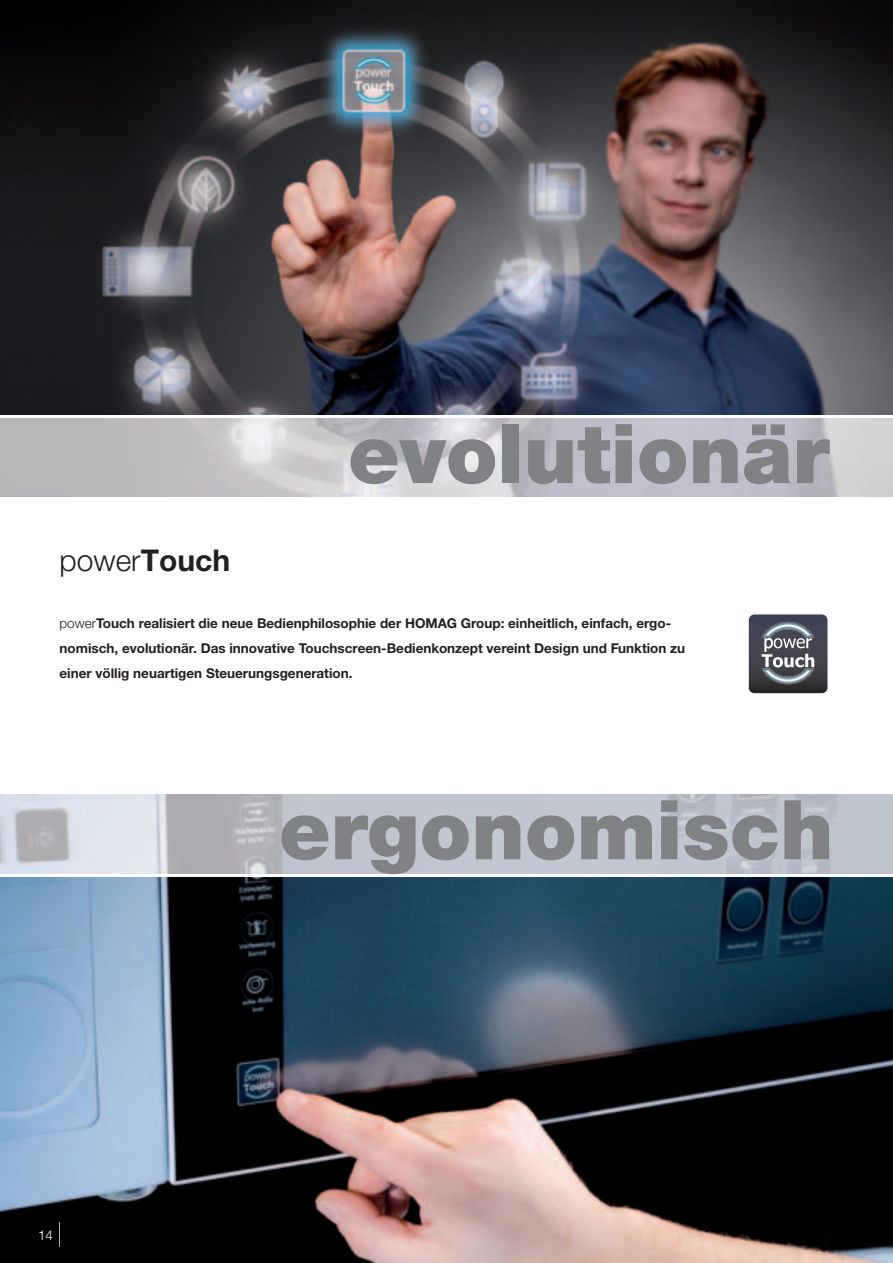
<style>
.page{position:relative;width:893px;height:1263px;background:#fff}
.page>*{position:absolute;margin:0;border:0;box-sizing:border-box;transform-origin:0 0}
.t1{font:900 82.5px "Helvetica Neue LTW1 G";color:#808285}
.t2{font:300 30px "Helvetica Neue LTW1 G";color:#231f20}
.t3{font:700 13.5px/24.8px "Helvetica Neue LTW1 G";color:#231f20}
.t4{font:300 13.5px "Helvetica Neue LTW1 G";color:#fff}
.s1{font-weight:700}
.s2{font-weight:300}
</style>
<div class="page">
<img style="left:0;top:0;width:893px;height:415px">
<img style="left:0;top:877px;width:893px;height:386px">
<svg style="left:0;top:430px;width:893px;height:67px"></svg>
<img style="left:0;top:794px;width:893px;height:80px">
<svg style="left:748px;top:614px;width:80px;height:80px"></svg>
<svg style="left:60px;top:1222px;width:1px;height:25px"></svg>
<h2 class="t2" style="left:60px;top:542px;width:172px">power<span class="s1">Touch</span></h2>
<h1 class="t1" style="left:348px;top:404px;width:483px">evolutionär</h1>
<p class="t3" style="left:60px;top:611px;width:627px"><span class="s2">power</span>Touch realisiert die neue Bedienphilosophie der HOMAG Group: einheitlich, einfach, ergo&shy;nomisch, evolutionär. Das innovative Touchscreen-Bedienkonzept vereint Design und Funktion zu einer völlig neuartigen Steuerungsgeneration.</p>
<p class="t4" style="left:38px;top:1227px;width:17px">14</p>
<h1 class="t1" style="left:279px;top:780px;width:556px">ergonomisch</h1>
</div>
